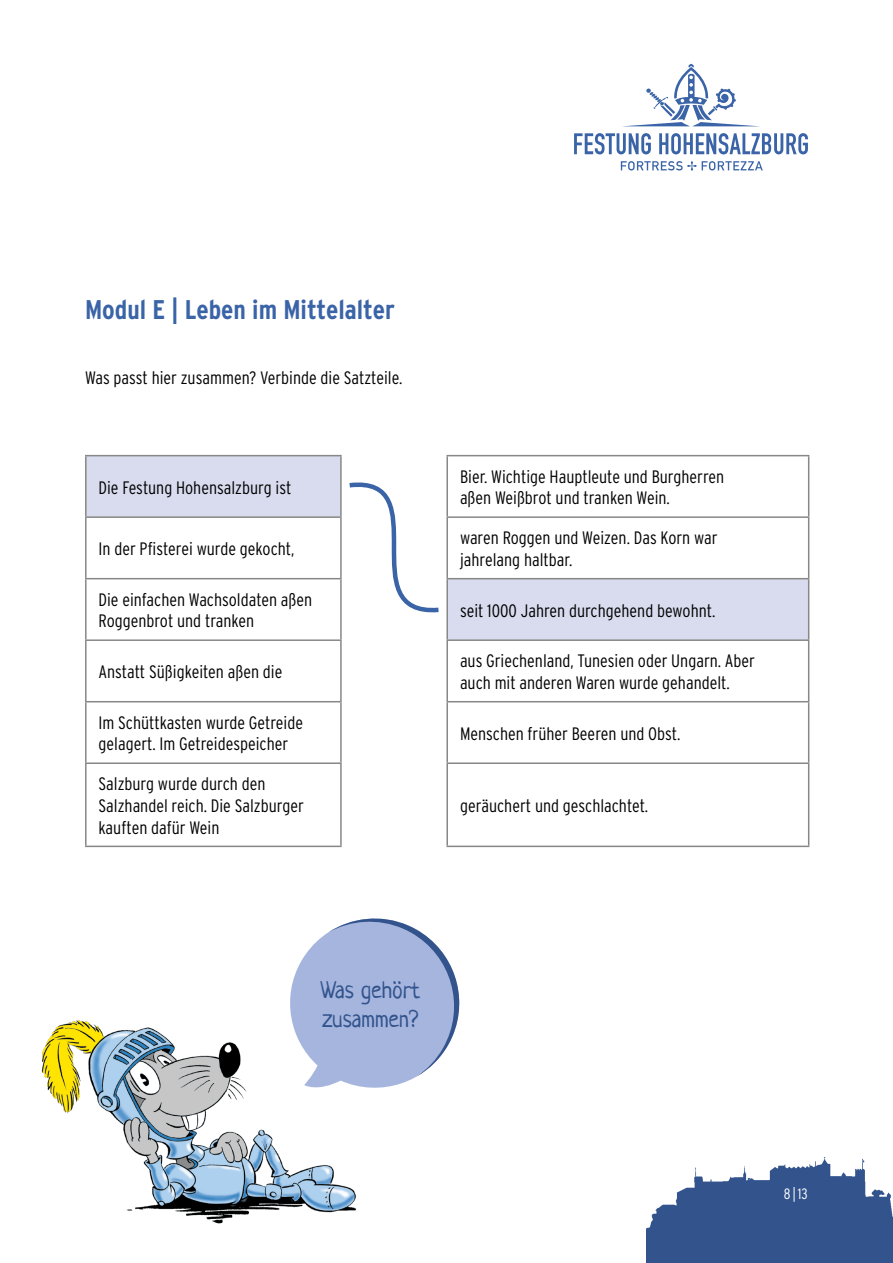
<style>
.page{position:relative;width:893px;height:1263px;background:#fff}
.page>*{position:absolute;margin:0;border:0;box-sizing:border-box;transform-origin:0 0}
.t1{font:700 27px "Interstate Condensed";color:#3a64a7}
.t2{font:24px/28.8px "Neucha";color:#32538c}
.t3{font:300 18px/21.6px "Interstate Condensed";color:#000}
.t4{font:300 15px "Interstate Condensed";color:#fff}
</style>
<div class="page">
<svg style="left:574px;top:133px;width:77px;height:21px"></svg>
<svg style="left:659px;top:133px;width:149px;height:21px"></svg>
<svg style="left:621px;top:161px;width:142px;height:10px"></svg>
<svg style="left:627px;top:64px;width:128px;height:62px"></svg>
<img style="left:646px;top:1157px;width:247px;height:106px">
<svg style="left:87px;top:456px;width:721px;height:183px"></svg>
<hr style="left:85px;top:455px;width:257px;height:1px;background:#878786">
<hr style="left:85px;top:456px;width:2px;height:60px;background:#878786">
<hr style="left:340px;top:456px;width:2px;height:60px;background:#878786">
<hr style="left:446px;top:455px;width:363px;height:1px;background:#878786">
<hr style="left:446px;top:456px;width:2px;height:60px;background:#878786">
<hr style="left:808px;top:456px;width:1px;height:60px;background:#878786">
<hr style="left:85px;top:516px;width:257px;height:2px;background:#878786">
<hr style="left:85px;top:518px;width:2px;height:60px;background:#878786">
<hr style="left:340px;top:518px;width:2px;height:60px;background:#878786">
<hr style="left:446px;top:516px;width:363px;height:2px;background:#878786">
<hr style="left:446px;top:518px;width:2px;height:60px;background:#878786">
<hr style="left:808px;top:518px;width:1px;height:60px;background:#878786">
<hr style="left:85px;top:578px;width:257px;height:1px;background:#878786">
<hr style="left:85px;top:579px;width:2px;height:60px;background:#878786">
<hr style="left:340px;top:579px;width:2px;height:60px;background:#878786">
<hr style="left:446px;top:578px;width:363px;height:1px;background:#878786">
<hr style="left:446px;top:579px;width:2px;height:60px;background:#878786">
<hr style="left:808px;top:579px;width:1px;height:60px;background:#878786">
<hr style="left:85px;top:639px;width:257px;height:2px;background:#878786">
<hr style="left:85px;top:641px;width:2px;height:60px;background:#878786">
<hr style="left:340px;top:641px;width:2px;height:60px;background:#878786">
<hr style="left:446px;top:639px;width:363px;height:2px;background:#878786">
<hr style="left:446px;top:641px;width:2px;height:60px;background:#878786">
<hr style="left:808px;top:641px;width:1px;height:60px;background:#878786">
<hr style="left:85px;top:701px;width:257px;height:1px;background:#878786">
<hr style="left:85px;top:702px;width:2px;height:60px;background:#878786">
<hr style="left:340px;top:702px;width:2px;height:60px;background:#878786">
<hr style="left:446px;top:701px;width:363px;height:1px;background:#878786">
<hr style="left:446px;top:702px;width:2px;height:60px;background:#878786">
<hr style="left:808px;top:702px;width:1px;height:60px;background:#878786">
<hr style="left:85px;top:762px;width:257px;height:2px;background:#878786">
<hr style="left:85px;top:764px;width:2px;height:82px;background:#878786">
<hr style="left:340px;top:764px;width:2px;height:82px;background:#878786">
<hr style="left:446px;top:762px;width:363px;height:2px;background:#878786">
<hr style="left:446px;top:764px;width:2px;height:82px;background:#878786">
<hr style="left:808px;top:764px;width:1px;height:82px;background:#878786">
<hr style="left:85px;top:846px;width:257px;height:1px;background:#878786">
<hr style="left:446px;top:846px;width:363px;height:1px;background:#878786">
<svg style="left:345px;top:475px;width:98px;height:142px"></svg>
<img style="left:41px;top:1020px;width:316px;height:204px">
<svg style="left:281px;top:918px;width:179px;height:180px"></svg>
<h1 class="t1" style="left:85px;top:295px;width:311px">Modul E | Leben im Mittelalter</h1>
<p class="t3" style="left:85px;top:367px;width:319px">Was passt hier zusammen? Verbinde die Satzteile.</p>
<p class="t3" style="left:99px;top:476px;width:194px">Die Festung Hohensalzburg ist</p>
<p class="t3" style="left:460px;top:465px;width:266px">Bier. Wichtige Hauptleute und Burgherren aßen Weißbrot und tranken Wein.</p>
<p class="t3" style="left:99px;top:538px;width:197px">In der Pfisterei wurde gekocht,</p>
<p class="t3" style="left:460px;top:527px;width:259px">waren Roggen und Weizen. Das Korn war jahrelang haltbar.</p>
<p class="t3" style="left:99px;top:588px;width:215px">Die einfachen Wachsoldaten aßen<br>Roggenbrot und tranken</p>
<p class="t3" style="left:460px;top:599px;width:257px">seit 1000 Jahren durchgehend bewohnt.</p>
<p class="t3" style="left:99px;top:661px;width:185px">Anstatt Süßigkeiten aßen die</p>
<p class="t3" style="left:460px;top:650px;width:297px">aus Griechenland, Tunesien oder Ungarn. Aber auch mit anderen Waren wurde gehandelt.</p>
<p class="t3" style="left:99px;top:711px;width:206px">Im Schüttkasten wurde Getreide gelagert. Im Getreidespeicher</p>
<p class="t3" style="left:460px;top:722px;width:222px">Menschen früher Beeren und Obst.</p>
<p class="t3" style="left:99px;top:773px;width:207px">Salzburg wurde durch den<br>Salzhandel reich. Die Salzburger kauften dafür Wein</p>
<p class="t3" style="left:460px;top:795px;width:190px">geräuchert und geschlachtet.</p>
<h2 class="t2" style="left:320px;top:975px;width:101px">Was gehört zusammen?</h2>
<p class="t4" style="left:784px;top:1185px;width:25px">8|13</p>
</div>
